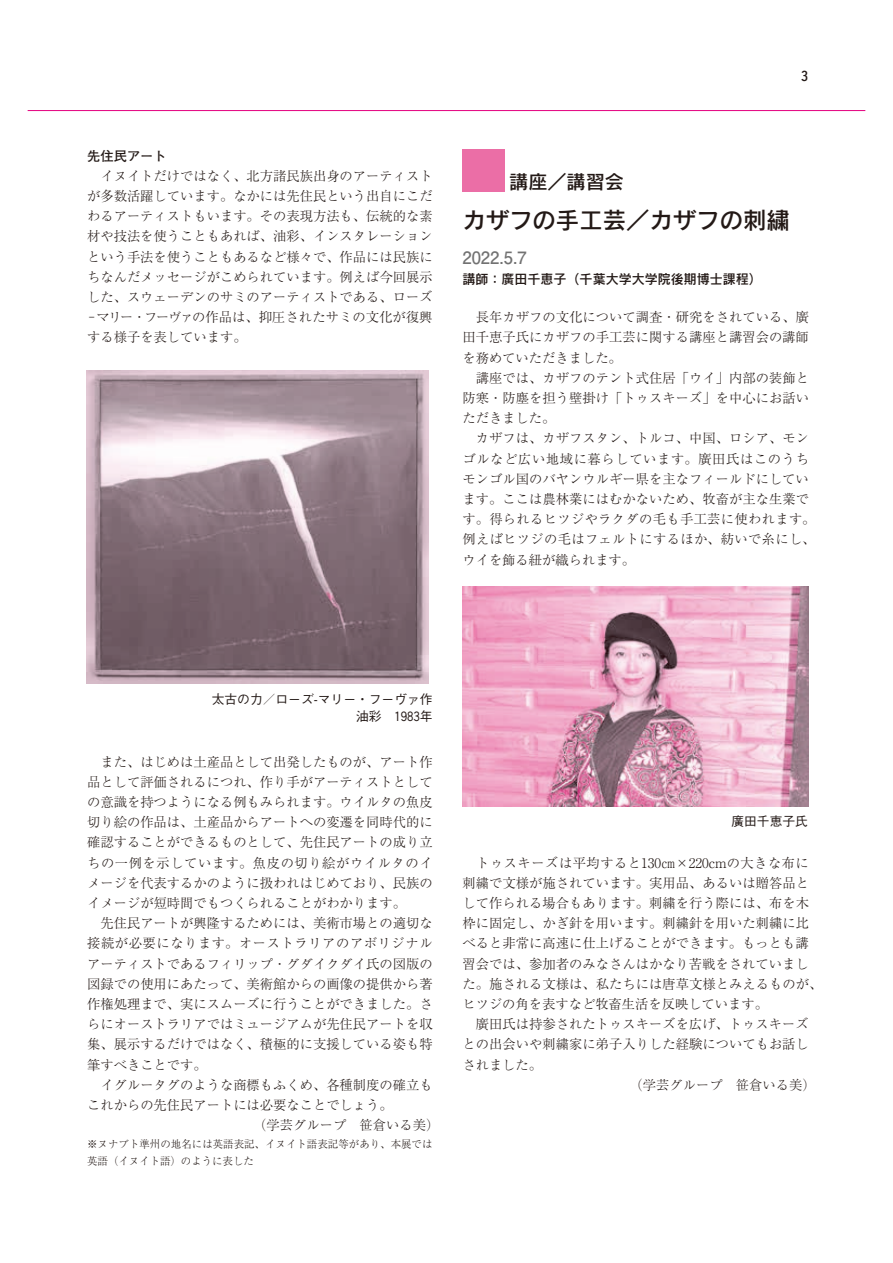
<style>
.page{position:relative;width:893px;height:1263px;background:#fff}
.page>*{position:absolute;margin:0;border:0;box-sizing:border-box;transform-origin:0 0}
.t1{font:23.4px "Rodin Pro DB";color:#231916}
.t2{font:19.2px "Rodin Pro DB";color:#231916}
.t3{font:700 16.95px "Futo Go B101 Pro";color:#727272}
.t4{font:13.8px "Futogo Num";color:#231916}
.t5{font:300 13.35px/20.2px "Ryumin Pro";letter-spacing:.005em;color:#231916}
.t6{font:300 13.35px "Ryumin Pro";letter-spacing:.045em;color:#231916}
.t7{font:300 13.35px "Ryumin Pro";letter-spacing:.04em;color:#231916}
.t8{font:13.35px "Rodin Pro DB";color:#231916}
.t9{font:700 13.35px "Futo Go B101 Pro";color:#231916}
.t10{font:500 12.75px/17px "Gothic BBB Pro";color:#231916;text-align:right}
.t11{font:300 10.65px/17px "Ryumin Pro";letter-spacing:.005em;color:#231916}
.s1{font-family:"Gothic Num";font-weight:400}
</style>
<div class="page">
<hr style="left:28px;top:110px;width:837px;height:1px;background:#e4007f">
<img style="left:462px;top:587px;width:347px;height:220px">
<img style="left:86px;top:370px;width:342px;height:314px">
<div style="left:462px;top:149px;width:43px;height:42px;background:#eb6ea6"></div>
<p class="t9" style="left:87px;top:145px;width:95px">先住民アート　</p>
<p class="t5" style="left:87px;top:165px;width:347px;text-align:justify">　イヌイトだけではなく、北方諸民族出身のアーティストが多数活躍しています。なかには先住民という出自にこだわるアーティストもいます。その表現方法も、伝統的な素材や技法を使うこともあれば、油彩、インスタレーションという手法を使うこともあるなど様々で、作品には民族にちなんだメッセージがこめられています。例えば今回展示した、スウェーデンのサミのアーティストである、ローズ−マリー・フーヴァの作品は、抑圧されたサミの文化が復興する様子を表しています。</p>
<p class="t4" style="left:801px;top:67px;width:8px">3</p>
<h2 class="t2" style="left:509px;top:169px;width:116px">講座／講習会</h2>
<h1 class="t1" style="left:462px;top:205px;width:329px">カザフの手工芸／カザフの刺繍</h1>
<p class="t3" style="left:462px;top:244px;width:66px">2022.5.7</p>
<p class="t8" style="left:462px;top:270px;width:301px">講師：廣田千恵子（千葉大学大学院後期博士課程）</p>
<p class="t5" style="left:462px;top:306px;width:355px">　長年カザフの文化について調査・研究をされている、廣田千恵子氏にカザフの手工芸に関する講座と講習会の講師を務めていただきました。<br>　講座では、カザフのテント式住居「ウイ」内部の装飾と防寒・防塵を担う壁掛け「トゥスキーズ」を中心にお話いただきました。<br>　カザフは、カザフスタン、トルコ、中国、ロシア、モンゴルなど広い地域に暮らしています。廣田氏はこのうちモンゴル国のバヤンウルギー県を主なフィールドにしています。ここは農林業にはむかないため、牧畜が主な生業です。得られるヒツジやラクダの毛も手工芸に使われます。例えばヒツジの毛はフェルトにするほか、紡いで糸にし、ウイを飾る紐が織られます。</p>
<p class="t10" style="left:212px;top:689px;width:222px">太古の力／ローズ-マリー・フーヴァ作油彩　<span class="s1">1983</span>年</p>
<p class="t5" style="left:87px;top:750px;width:347px">　また、はじめは土産品として出発したものが、アート作</p>
<p class="t5" style="left:87px;top:770px;width:347px">品として評価されるにつれ、作り手がアーティストとして</p>
<p class="t5" style="left:87px;top:791px;width:347px">の意識を持つようになる例もみられます。ウイルタの魚皮</p>
<p class="t5" style="left:87px;top:811px;width:347px">切り絵の作品は、土産品からアートへの変遷を同時代的に</p>
<p class="t5" style="left:87px;top:831px;width:347px">確認することができるものとして、先住民アートの成り立</p>
<p class="t6" style="left:87px;top:852px;width:347px">ちの一例を示しています。魚皮の切り絵がウイルタのイ</p>
<p class="t5" style="left:87px;top:871px;width:347px">メージを代表するかのように扱われはじめており、民族の</p>
<p class="t5" style="left:87px;top:892px;width:320px">イメージが短時間でもつくられることがわかります。</p>
<p class="t5" style="left:87px;top:912px;width:347px">　先住民アートが興隆するためには、美術市場との適切な</p>
<p class="t6" style="left:87px;top:933px;width:347px">接続が必要になります。オーストラリアのアボリジナル</p>
<p class="t5" style="left:87px;top:952px;width:347px">アーティストであるフィリップ・グダイクダイ氏の図版の</p>
<p class="t5" style="left:87px;top:972px;width:347px">図録での使用にあたって、美術館からの画像の提供から著</p>
<p class="t5" style="left:87px;top:993px;width:347px">作権処理まで、実にスムーズに行うことができました。さ</p>
<p class="t5" style="left:87px;top:1013px;width:347px">らにオーストラリアではミュージアムが先住民アートを収</p>
<p class="t5" style="left:87px;top:1033px;width:347px">集、展示するだけではなく、積極的に支援している姿も特</p>
<p class="t5" style="left:87px;top:1053px;width:121px">筆すべきことです。</p>
<p class="t5" style="left:87px;top:1073px;width:347px">　イグルータグのような商標もふくめ、各種制度の確立も</p>
<p class="t5" style="left:87px;top:1094px;width:307px">これからの先住民アートには必要なことでしょう。</p>
<p class="t5" style="left:253px;top:1114px;width:188px">（学芸グループ　笹倉いる美）</p>
<p class="t11" style="left:87px;top:1135px;width:347px">※ヌナブト準州の地名には英語表記、イヌイト語表記等があり、本展では英語（イヌイト語）のように表した</p>
<p class="t10" style="left:731px;top:811px;width:78px">廣田千恵子氏</p>
<p class="t7" style="left:462px;top:852px;width:348px">　トゥスキーズは平均すると130㎝×220cmの大きな布に</p>
<p class="t5" style="left:462px;top:871px;width:348px">刺繍で文様が施されています。実用品、あるいは贈答品と</p>
<p class="t5" style="left:462px;top:892px;width:348px">して作られる場合もあります。刺繍を行う際には、布を木</p>
<p class="t5" style="left:462px;top:912px;width:348px">枠に固定し、かぎ針を用います。刺繍針を用いた刺繍に比</p>
<p class="t5" style="left:462px;top:932px;width:348px">べると非常に高速に仕上げることができます。もっとも講</p>
<p class="t5" style="left:462px;top:952px;width:348px">習会では、参加者のみなさんはかなり苦戦をされていまし</p>
<p class="t5" style="left:462px;top:972px;width:361px">た。施される文様は、私たちには唐草文様とみえるものが、</p>
<p class="t5" style="left:462px;top:993px;width:307px">ヒツジの角を表すなど牧畜生活を反映しています。</p>
<p class="t5" style="left:462px;top:1013px;width:348px">　廣田氏は持参されたトゥスキーズを広げ、トゥスキーズ</p>
<p class="t5" style="left:462px;top:1033px;width:348px">との出会いや刺繍家に弟子入りした経験についてもお話し</p>
<p class="t5" style="left:462px;top:1053px;width:81px">されました。</p>
<p class="t5" style="left:630px;top:1073px;width:188px">（学芸グループ　笹倉いる美）</p>
</div>
